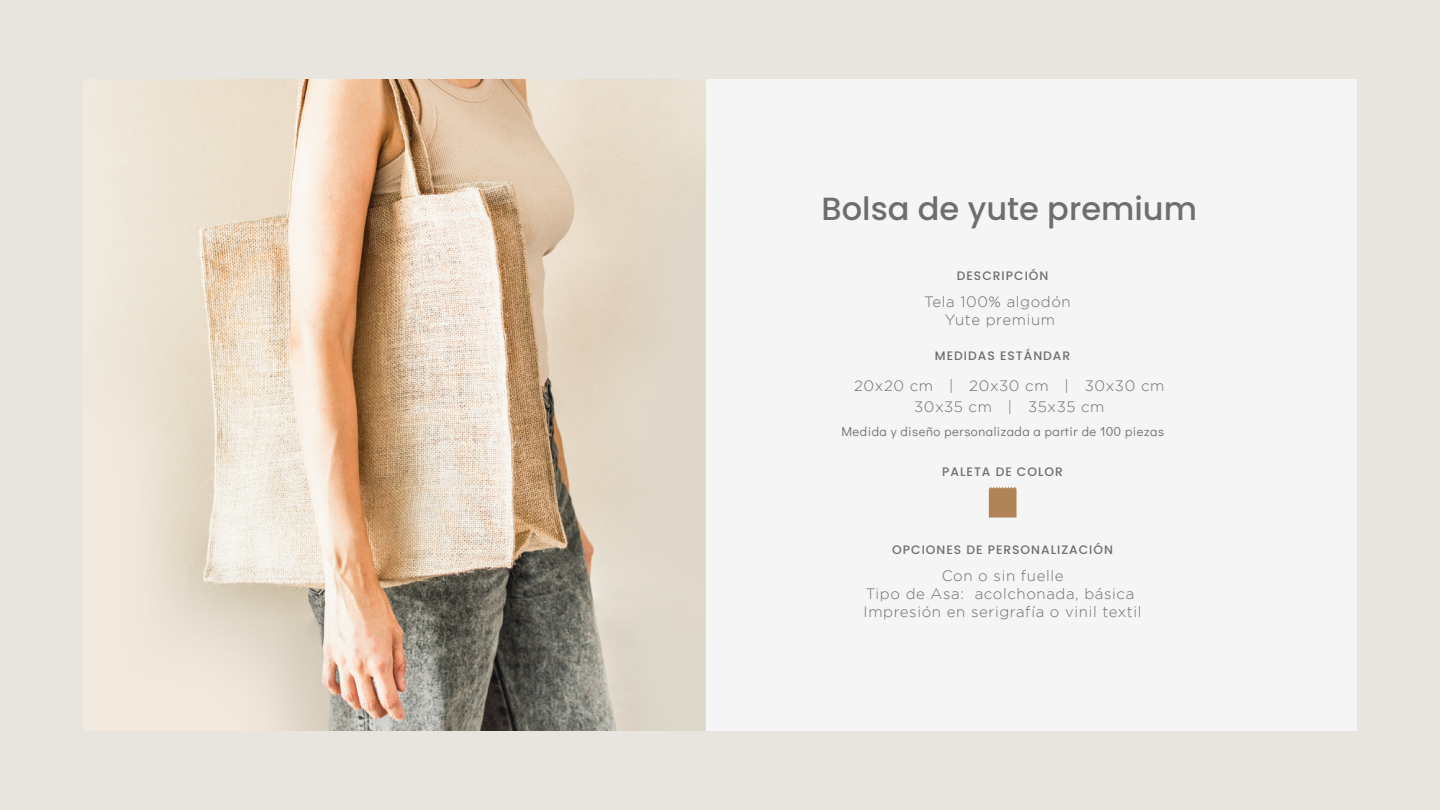
<style>
.page{position:relative;width:1440px;height:810px;background:#e8e5de}
.page>*{position:absolute;margin:0;border:0;box-sizing:border-box;transform-origin:0 0}
.t1{font:500 32.1px "Poppins";color:#6d6e70}
.t2{font:300 15px/18px "Gotham";letter-spacing:.04em;color:#6d6e70;text-align:center}
.t3{font:12.9px "Didact Gothic";letter-spacing:.04em;color:#6d6e70}
.t4{font:500 12.3px "Poppins";letter-spacing:.08em;color:#6d6e70}
</style>
<div class="page">
<div style="left:84px;top:79px;width:652px;height:652px;background:#f5f5f5"></div>
<div style="left:734px;top:79px;width:622px;height:652px;background:#f5f5f5"></div>
<img style="left:84px;top:79px;width:622px;height:652px">
<svg style="left:989px;top:487px;width:28px;height:31px"></svg>
<h1 class="t1" style="left:822px;top:190px;width:377px">Bolsa de yute premium</h1>
<p class="t4" style="left:957px;top:268px;width:93px">DESCRIPCIÓN</p>
<p class="t2" style="left:924px;top:293px;width:148px">Tela 100% algodón<br>Yute premium</p>
<p class="t4" style="left:935px;top:348px;width:137px">MEDIDAS ESTÁNDAR</p>
<p class="t2" style="left:854px;top:375px;width:312px;line-height:21px">20x20 cm | 20x30 cm | 30x30 cm<br>30x35 cm | 35x35 cm</p>
<p class="t3" style="left:841px;top:422px;width:324px">Medida y diseño personalizada a partir de 100 piezas</p>
<p class="t4" style="left:942px;top:464px;width:122px">PALETA DE COLOR</p>
<p class="t4" style="left:892px;top:543px;width:222px">OPCIONES DE PERSONALIZACIÓN</p>
<p class="t2" style="left:864px;top:566px;width:279px">Con o sin fuelle<br>Tipo de Asa: acolchonada, básica<br>Impresión en serigrafía o vinil textil</p>
</div>
